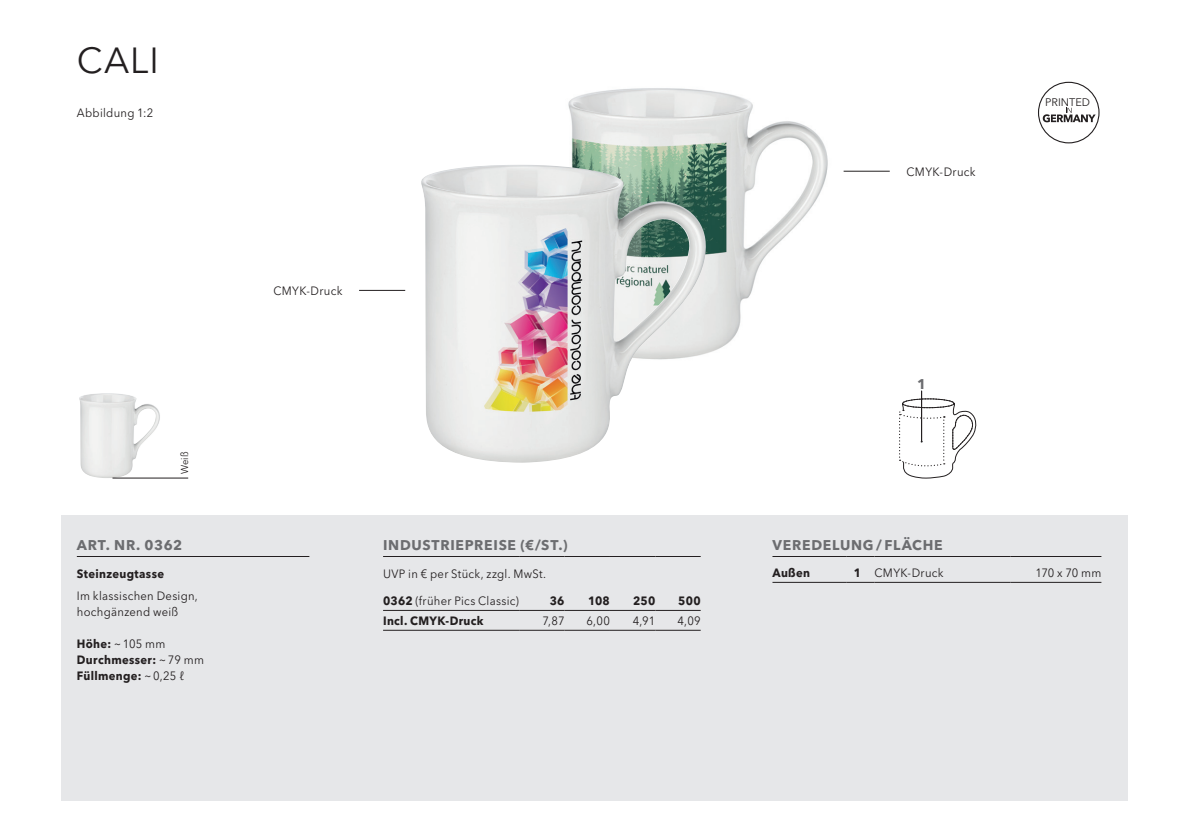
<style>
.page{position:relative;width:1191px;height:840px;background:#fff}
.page>*{position:absolute;margin:0;border:0;box-sizing:border-box;transform-origin:0 0}
.t1{font:36px "Avenir Next W1 G";color:#231f20}
.t2{font:700 14px "Avenir Next W1 G";letter-spacing:.05em;color:#6c6d70}
.t3{font:12px/16px "Avenir Next W1 G";letter-spacing:.025em;color:#231f20;scale:.94 1}
.t4{font:700 12px/16px "Avenir Next W1 G";letter-spacing:.03em;color:#231f20;scale:.94 1}
.t5{font:11px "Avenir Next W1 G";color:#231f20}
.t6{font:10px "Avenir Next W1 G";color:#231f20;scale:.94 1}
.s1{font-weight:400}
.s2{font-weight:700}
</style>
<div class="page">
<div style="left:61px;top:515px;width:1066px;height:285px;background:#e6e7e9"></div>
<img style="left:568px;top:88px;width:260px;height:264px">
<img style="left:79px;top:393px;width:81px;height:85px">
<img style="left:421px;top:165px;width:291px;height:297px">
<hr style="left:112px;top:477px;width:76px;height:1px;background:#231f20">
<svg style="left:899px;top:398px;width:78px;height:80px"></svg>
<hr style="left:921px;top:390px;width:1px;height:51px;background:#231f20">
<hr style="left:77px;top:556px;width:232px;height:1px;background:#231f20">
<svg style="left:1038px;top:82px;width:61px;height:61px"></svg>
<hr style="left:772px;top:556px;width:74px;height:1px;background:#231f20">
<svg style="left:846px;top:556px;width:28px;height:1px"></svg>
<hr style="left:874px;top:556px;width:136px;height:1px;background:#231f20">
<hr style="left:1010px;top:556px;width:91px;height:1px;background:#231f20">
<hr style="left:772px;top:581px;width:74px;height:1px;background:#231f20">
<svg style="left:846px;top:581px;width:28px;height:1px"></svg>
<hr style="left:874px;top:581px;width:136px;height:1px;background:#231f20">
<hr style="left:1010px;top:581px;width:91px;height:1px;background:#231f20">
<hr style="left:359px;top:290px;width:46px;height:1px;background:#231f20">
<hr style="left:843px;top:171px;width:46px;height:1px;background:#231f20">
<hr style="left:383px;top:556px;width:136px;height:1px;background:#231f20">
<hr style="left:519px;top:556px;width:45px;height:1px;background:#231f20">
<hr style="left:564px;top:556px;width:46px;height:1px;background:#231f20">
<hr style="left:610px;top:556px;width:45px;height:1px;background:#231f20">
<hr style="left:655px;top:556px;width:45px;height:1px;background:#231f20">
<hr style="left:383px;top:609px;width:136px;height:1px;background:#231f20">
<hr style="left:519px;top:609px;width:45px;height:1px;background:#231f20">
<hr style="left:564px;top:609px;width:46px;height:1px;background:#231f20">
<hr style="left:610px;top:609px;width:45px;height:1px;background:#231f20">
<hr style="left:655px;top:609px;width:45px;height:1px;background:#231f20">
<hr style="left:383px;top:629px;width:136px;height:1px;background:#231f20">
<hr style="left:519px;top:629px;width:45px;height:1px;background:#231f20">
<hr style="left:564px;top:629px;width:46px;height:1px;background:#231f20">
<hr style="left:610px;top:629px;width:45px;height:1px;background:#231f20">
<hr style="left:655px;top:629px;width:45px;height:1px;background:#231f20">
<h1 class="t1" style="left:77px;top:39px;width:84px">CALI</h1>
<p class="t3" style="left:77px;top:105px;width:83px">Abbildung 1:2</p>
<p class="t6" style="left:179px;top:474px;width:26px;rotate:-90deg">Weiß</p>
<p class="t2" style="left:77px;top:536px;width:107px">ART. NR. 0362</p>
<p class="t4" style="left:77px;top:565px;width:94px">Steinzeugtasse</p>
<p class="t3" style="left:77px;top:587px;width:130px">Im klassischen Design, hochgänzend weiß</p>
<p class="t4" style="left:77px;top:635px;width:137px">Höhe: <span class="s1">~105 mm<br></span>Durchmesser: <span class="s1">~79 mm<br></span>Füllmenge: <span class="s1">~0,25 ℓ</span></p>
<p class="t3" style="left:273px;top:282px;width:75px">CMYK-Druck</p>
<p class="t2" style="left:383px;top:536px;width:186px">INDUSTRIEPREISE (€/ST.)</p>
<p class="t3" style="left:383px;top:565px;width:175px">UVP in € per Stück, zzgl. MwSt.</p>
<p class="t3" style="left:383px;top:592px;width:146px"><span class="s2">0362</span> (früher Pics Classic)</p>
<p class="t4" style="left:550px;top:592px;width:17px">36</p>
<p class="t4" style="left:588px;top:592px;width:25px">108</p>
<p class="t4" style="left:633px;top:592px;width:25px">250</p>
<p class="t4" style="left:678px;top:592px;width:25px">500</p>
<p class="t4" style="left:383px;top:612px;width:108px">Incl. CMYK-Druck</p>
<p class="t3" style="left:542px;top:612px;width:25px">7,87</p>
<p class="t3" style="left:586px;top:612px;width:27px">6,00</p>
<p class="t3" style="left:633px;top:612px;width:25px">4,91</p>
<p class="t3" style="left:677px;top:612px;width:26px">4,09</p>
<p class="t3" style="left:906px;top:163px;width:75px">CMYK-Druck</p>
<p class="t5" style="left:1045px;top:96px;width:46px">PRINTED</p>
<p class="t2" style="left:917px;top:375px;width:11px">1</p>
<p class="t2" style="left:772px;top:536px;width:172px">VEREDELUNG / FLÄCHE</p>
<p class="t4" style="left:772px;top:564px;width:42px">Außen</p>
<p class="t3" style="left:854px;top:564px;width:97px"><span class="s2">1</span> CMYK-Druck</p>
<p class="t3" style="left:1035px;top:564px;width:72px">170 x 70 mm</p>
</div>
